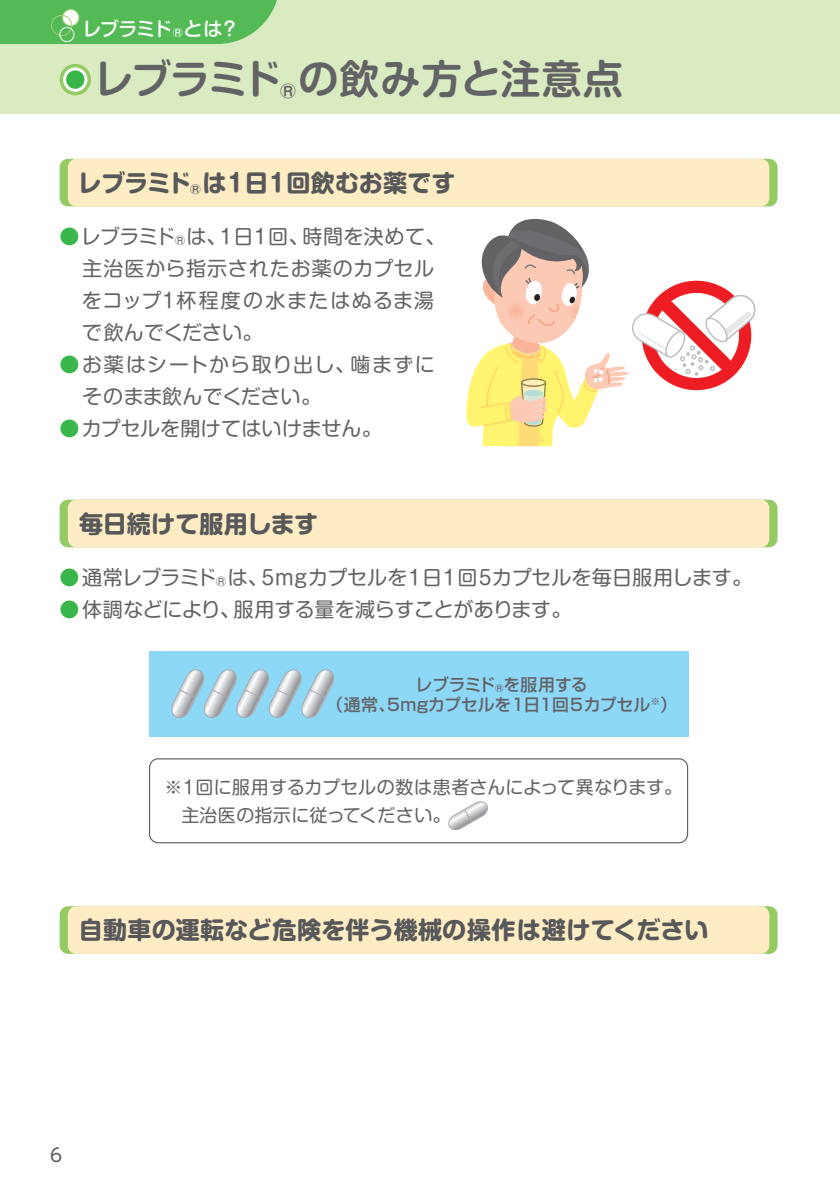
<style>
.page{position:relative;width:840px;height:1191px;background:#fff}
.page>*{position:absolute;margin:0;border:0;box-sizing:border-box;transform-origin:0 0}
.t1{font:700 40px "Shin M Go Pro De";letter-spacing:.01em;color:#636366}
.t2{font:700 24px "Shin M Go Pr 6";letter-spacing:.01em;color:#57585a}
.t3{font:700 24px "Shin M Go Pr 6";letter-spacing:-.01em;color:#57585a}
.t4{font:20px/32px "Shin M Go Pr 6";letter-spacing:.015em;color:#636366}
.t5{font:20px/32px "Shin M Go Pr 6";letter-spacing:.04em;color:#636366}
.t6{font:20px "Shin M Go Pr 6";letter-spacing:-.015em;color:#636366}
.t7{font:500 19px "Shin M Go Pr 6";letter-spacing:-.045em;color:#fff}
.t8{font:18.4px "UD Shin Go Pr 6";color:#57585a}
.t9{font:18px/28px "Shin M Go Pr 6";letter-spacing:.01em;color:#636366}
.t10{font:700 17.4px "Shin M Go Pro De";color:#636366}
.t11{font:500 16.8px/20px "Shin Go Pro";letter-spacing:-.005em;color:#636366;text-align:center}
.s1{font-size:11px}
.s2{color:#3ab54a}
.s3{font-size:11.6px}
.s4{font-size:9.8px}
</style>
<div class="page">
<div style="left:0;top:0;width:839px;height:113px;background:#daeac1"></div>
<svg style="left:0;top:0;width:277px;height:44px;background:#5cbc5c"></svg>
<svg style="left:63px;top:10px;width:16px;height:16px"></svg>
<div style="left:62px;top:9px;width:17px;height:17px;border:1px solid #c4df9b;border-radius:50%"></div>
<div style="left:51px;top:15px;width:21px;height:21px;border:1px solid #a1d076;border-radius:50%"></div>
<div style="left:59px;top:27px;width:15px;height:15px;border:1px solid #fff;border-radius:50%"></div>
<svg style="left:59px;top:64px;width:32px;height:32px"></svg>
<hr style="left:839px;top:0;width:1px;height:113px;background:#daeac1">
<svg style="left:466px;top:219px;width:290px;height:227px"></svg>
<svg style="left:60px;top:906px;width:717px;height:48px"></svg>
<div style="left:68px;top:906px;width:700px;height:48px;background:#feecc4;border-radius:9px"></div>
<svg style="left:60px;top:159px;width:717px;height:47px"></svg>
<svg style="left:60px;top:499px;width:717px;height:48px"></svg>
<div style="left:68px;top:159px;width:700px;height:47px;background:#feecc4;border-radius:9px"></div>
<div style="left:68px;top:499px;width:700px;height:48px;background:#feecc4;border-radius:9px"></div>
<div style="left:149px;top:758px;width:538px;height:85px;border:1px solid #636366;border-radius:9px"></div>
<svg style="left:448px;top:801px;width:40px;height:30px"></svg>
<div style="left:149px;top:651px;width:538px;height:85px;background:#8dd7f7"></div>
<svg style="left:171px;top:669px;width:163px;height:49px"></svg>
<p class="t7" style="left:82px;top:13px;width:158px">レブラミド<span class="s1">®</span>とは？</p>
<h1 class="t1" style="left:94px;top:47px;width:530px">レブラミドの飲み方と注意点</h1>
<p class="t10" style="left:280px;top:77px;width:17px">®</p>
<p class="t2" style="left:78px;top:162px;width:379px">レブラミド<sub>®</sub>は1日1回飲むお薬です</p>
<p class="t4" style="left:82px;top:219px;width:365px;text-indent:-22px"><span class="s2">●</span>レブラミド<span class="s3">®</span>は、1日1回、時間を決めて、主治医から指示されたお薬のカプセルをコップ1杯程度の水またはぬるま湯で飲んでください。</p>
<p class="t5" style="left:82px;top:347px;width:354px;text-indent:-23px"><span class="s2">●</span>お薬はシートから取り出し、噛まずにそのまま飲んでください。</p>
<p class="t4" style="left:60px;top:411px;width:323px"><span class="s2">●</span>カプセルを開けてはいけません。</p>
<p class="t3" style="left:79px;top:503px;width:240px">毎日続けて服用します</p>
<p class="t4" style="left:60px;top:560px;width:693px"><span class="s2">●</span>通常レブラミド<span class="s3">®</span>は、5mgカプセルを1日1回5カプセルを毎日服用します。</p>
<p class="t6" style="left:60px;top:593px;width:513px"><span class="s2">●</span>体調などにより、服用する量を減らすことがあります。</p>
<p class="t11" style="left:326px;top:672px;width:352px">レブラミド<span class="s4">®</span>を服用する<br>（通常、5mgカプセルを1日1回5カプセル<sup>※</sup>）</p>
<p class="t9" style="left:181px;top:772px;width:502px;text-indent:-17px">※1回に服用するカプセルの数は患者さんによって異なります。主治医の指示に従ってください。</p>
<p class="t2" style="left:79px;top:909px;width:631px">自動車の運転など危険を伴う機械の操作は避けてください</p>
<p class="t8" style="left:50px;top:1140px;width:14px">6</p>
</div>
